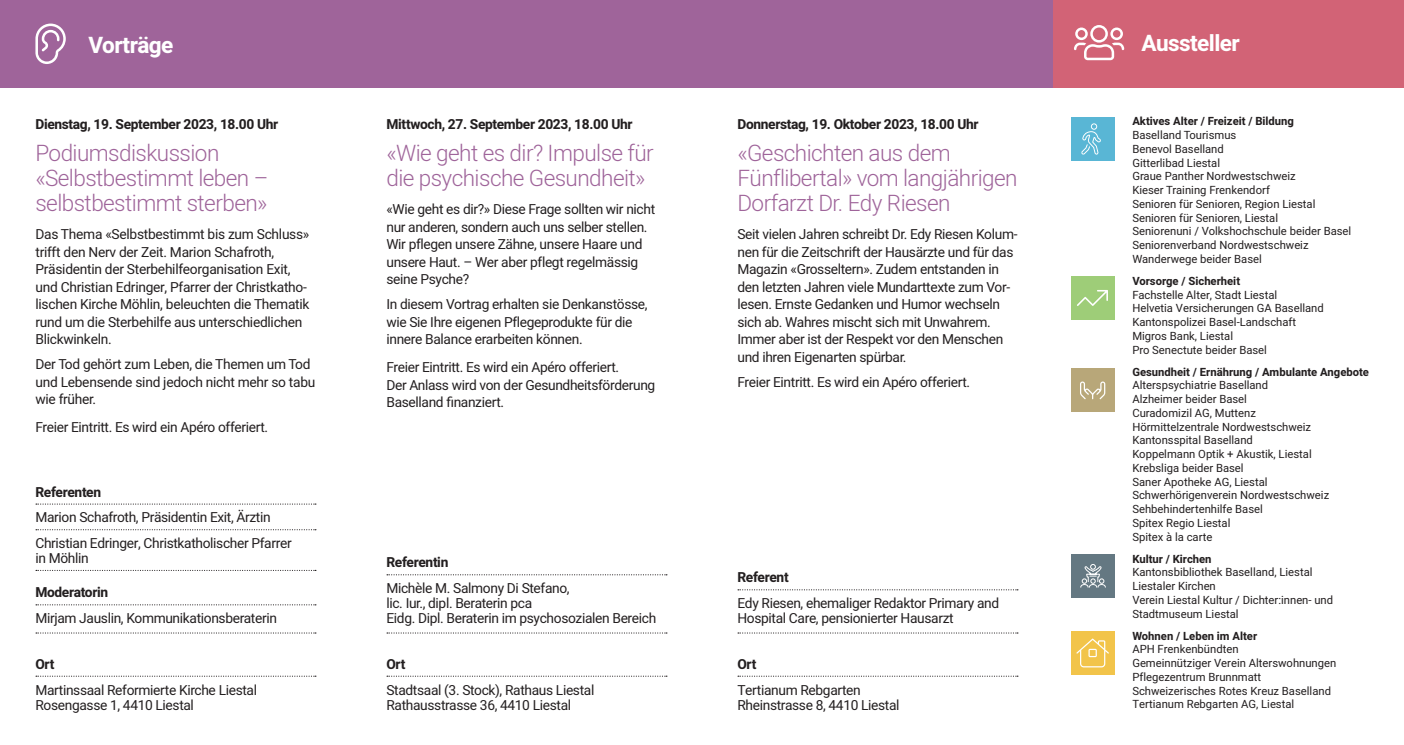
<style>
.page{position:relative;width:1404px;height:745px;background:#fff}
.page>*{position:absolute;margin:0;border:0;box-sizing:border-box;transform-origin:0 0}
.t1{font:300 22.5px/25px "Heebo";letter-spacing:-.025em;color:#9f649a}
.t2{font:700 22.5px "Heebo";letter-spacing:-.025em;color:#fff}
.t3{font:13.75px/17.5px "Heebo";letter-spacing:-.025em;color:#231f20}
.t4{font:700 13.75px "Heebo";letter-spacing:-.025em;color:#231f20}
.t5{font:11.25px/13.8px "Heebo";color:#231f20}
.t6{font:700 11.25px "Heebo";color:#231f20}
</style>
<div class="page">
<div style="left:1052px;top:0;width:351px;height:88px;background:#d26376"></div>
<div style="left:1070px;top:117px;width:44px;height:44px;background:#59b6d5"></div>
<svg style="left:1081px;top:123px;width:19px;height:32px"></svg>
<div style="left:1070px;top:276px;width:44px;height:44px;background:#9ecd78"></div>
<svg style="left:1077px;top:290px;width:30px;height:16px"></svg>
<div style="left:1070px;top:554px;width:44px;height:44px;background:#647882"></div>
<svg style="left:1080px;top:564px;width:26px;height:24px"></svg>
<div style="left:1070px;top:631px;width:44px;height:44px;background:#f2c44a"></div>
<svg style="left:1076px;top:638px;width:32px;height:29px"></svg>
<div style="left:1070px;top:367px;width:44px;height:44px;background:#b8a779"></div>
<svg style="left:1080px;top:381px;width:25px;height:18px"></svg>
<div style="left:0;top:0;width:1052px;height:88px;background:#9f649a"></div>
<svg style="left:35px;top:24px;width:31px;height:40px"></svg>
<svg style="left:36px;top:503px;width:280px;height:1px"></svg>
<svg style="left:36px;top:529px;width:280px;height:1px"></svg>
<svg style="left:36px;top:569px;width:280px;height:1px"></svg>
<svg style="left:36px;top:604px;width:280px;height:1px"></svg>
<svg style="left:36px;top:632px;width:280px;height:1px"></svg>
<svg style="left:36px;top:675px;width:280px;height:1px"></svg>
<svg style="left:387px;top:574px;width:280px;height:1px"></svg>
<svg style="left:387px;top:632px;width:280px;height:1px"></svg>
<svg style="left:387px;top:675px;width:280px;height:1px"></svg>
<svg style="left:738px;top:589px;width:279px;height:1px"></svg>
<svg style="left:738px;top:632px;width:279px;height:1px"></svg>
<svg style="left:738px;top:675px;width:279px;height:1px"></svg>
<svg style="left:1074px;top:25px;width:50px;height:35px"></svg>
<h1 class="t2" style="left:89px;top:29px;width:86px">Vorträge</h1>
<p class="t4" style="left:35px;top:114px;width:244px">Dienstag, 19. September 2023, 18.00 Uhr</p>
<h1 class="t1" style="left:35px;top:140px;width:234px">Podiumsdiskussion «Selbstbestimmt leben – selbstbestimmt sterben»</h1>
<p class="t3" style="left:35px;top:225px;width:275px">Das Thema «Selbstbestimmt bis zum Schluss» trifft den Nerv der Zeit. Marion Schafroth, Präsidentin der Sterbehilfeorganisation Exit, und Christian Edringer, Pfarrer der Christkatho&shy;lischen Kirche Möhlin, beleuchten die Thematik rund um die Sterbehilfe aus unterschiedlichen Blickwinkeln.</p>
<p class="t3" style="left:35px;top:355px;width:281px">Der Tod gehört zum Leben, die Themen um Tod und Lebensende sind jedoch nicht mehr so tabu wie früher.</p>
<p class="t3" style="left:35px;top:418px;width:234px">Freier Eintritt. Es wird ein Apéro offeriert.</p>
<p class="t4" style="left:35px;top:482px;width:67px">Referenten</p>
<p class="t3" style="left:35px;top:504px;width:258px;line-height:25.6px">Marion Schafroth, Präsidentin Exit, Ärztin<br>Christian Edringer, Christkatholischer Pfarrer</p>
<p class="t3" style="left:35px;top:549px;width:55px">in Möhlin</p>
<p class="t4" style="left:35px;top:582px;width:74px">Moderatorin</p>
<p class="t3" style="left:35px;top:609px;width:243px">Mirjam Jauslin, Kommunikationsberaterin</p>
<p class="t4" style="left:35px;top:654px;width:20px">Ort</p>
<p class="t3" style="left:35px;top:681px;width:223px;line-height:15px">Martinssaal Reformierte Kirche Liestal<br>Rosengasse 1, 4410 Liestal</p>
<p class="t4" style="left:386px;top:114px;width:247px">Mittwoch, 27. September 2023, 18.00 Uhr</p>
<h1 class="t1" style="left:386px;top:140px;width:269px">«Wie geht es dir? Impulse für die psychische Gesundheit»</h1>
<p class="t3" style="left:386px;top:200px;width:270px">«Wie geht es dir?» Diese Frage sollten wir nicht nur anderen, sondern auch uns selber stellen.<br>Wir pflegen unsere Zähne, unsere Haare und unsere Haut. – Wer aber pflegt regelmässig seine Psyche?</p>
<p class="t3" style="left:386px;top:295px;width:262px">In diesem Vortrag erhalten sie Denkanstösse, wie Sie Ihre eigenen Pflegeprodukte für die innere Balance erarbeiten können.</p>
<p class="t3" style="left:386px;top:358px;width:270px">Freier Eintritt. Es wird ein Apéro offeriert.<br>Der Anlass wird von der Gesundheitsförderung<br>Baselland finanziert.</p>
<p class="t4" style="left:386px;top:552px;width:63px">Referentin</p>
<p class="t3" style="left:386px;top:580px;width:271px;line-height:15px">Michèle M. Salmony Di Stefano,<br>lic. Iur., dipl. Beraterin pca<br>Eidg. Dipl. Beraterin im psychosozialen Bereich</p>
<p class="t4" style="left:386px;top:654px;width:20px">Ort</p>
<p class="t3" style="left:386px;top:681px;width:209px;line-height:15px">Stadtsaal (3. Stock), Rathaus Liestal<br>Rathausstrasse 36, 4410 Liestal</p>
<p class="t4" style="left:737px;top:114px;width:242px">Donnerstag, 19. Oktober 2023, 18.00 Uhr</p>
<h1 class="t1" style="left:737px;top:140px;width:281px">«Geschichten aus dem<br>Fünflibertal» vom langjährigen<br>Dorfarzt Dr. Edy Riesen</h1>
<p class="t3" style="left:737px;top:225px;width:281px">Seit vielen Jahren schreibt Dr. Edy Riesen Kolum&shy;nen für die Zeitschrift der Hausärzte und für das Magazin «Grosseltern». Zudem entstanden in den letzten Jahren viele Mundarttexte zum Vor&shy;lesen. Ernste Gedanken und Humor wechseln sich ab. Wahres mischt sich mit Unwahrem.<br>Immer aber ist der Respekt vor den Menschen und ihren Eigenarten spürbar.</p>
<p class="t3" style="left:737px;top:373px;width:234px">Freier Eintritt. Es wird ein Apéro offeriert.</p>
<p class="t4" style="left:737px;top:567px;width:53px">Referent</p>
<p class="t3" style="left:737px;top:595px;width:263px;line-height:15px">Edy Riesen, ehemaliger Redaktor Primary and<br>Hospital Care, pensionierter Hausarzt</p>
<p class="t4" style="left:737px;top:654px;width:20px">Ort</p>
<p class="t3" style="left:737px;top:681px;width:164px;line-height:15px">Tertianum Rebgarten<br>Rheinstrasse 8, 4410 Liestal</p>
<h1 class="t2" style="left:1141px;top:28px;width:100px">Aussteller</h1>
<p class="t6" style="left:1132px;top:113px;width:163px">Aktives Alter / Freizeit / Bildung</p>
<p class="t5" style="left:1132px;top:128px;width:220px">Baselland Tourismus<br>Benevol Baselland<br>Gitterlibad Liestal<br>Graue Panther Nordwestschweiz<br>Kieser Training Frenkendorf<br>Senioren für Senioren, Region Liestal<br>Senioren für Senioren, Liestal<br>Seniorenuni / Volkshochschule beider Basel<br>Seniorenverband Nordwestschweiz<br>Wanderwege beider Basel</p>
<p class="t6" style="left:1132px;top:273px;width:109px">Vorsorge / Sicherheit</p>
<p class="t5" style="left:1132px;top:287px;width:193px">Fachstelle Alter, Stadt Liestal<br>Helvetia Versicherungen GA Baselland<br>Kantonspolizei Basel-Landschaft<br>Migros Bank, Liestal<br>Pro Senectute beider Basel</p>
<p class="t6" style="left:1132px;top:363px;width:238px">Gesundheit / Ernährung / Ambulante Angebote</p>
<p class="t5" style="left:1132px;top:378px;width:198px">Alterspsychiatrie Baselland<br>Alzheimer beider Basel<br>Curadomizil AG, Muttenz<br>Hörmittelzentrale Nordwestschweiz<br>Kantonsspital Baselland<br>Koppelmann Optik + Akustik, Liestal<br>Krebsliga beider Basel<br>Saner Apotheke AG, Liestal<br>Schwerhörigenverein Nordwestschweiz<br>Sehbehindertenhilfe Basel<br>Spitex Regio Liestal<br>Spitex à la carte</p>
<p class="t6" style="left:1132px;top:550px;width:81px">Kultur / Kirchen</p>
<p class="t5" style="left:1132px;top:565px;width:202px">Kantonsbibliothek Baselland, Liestal<br>Liestaler Kirchen<br>Verein Liestal Kultur / Dichter:innen- und<br>Stadtmuseum Liestal</p>
<p class="t6" style="left:1132px;top:627px;width:126px">Wohnen / Leben im Alter</p>
<p class="t5" style="left:1132px;top:642px;width:205px">APH Frenkenbündten<br>Gemeinnütziger Verein Alterswohnungen<br>Pflegezentrum Brunnmatt<br>Schweizerisches Rotes Kreuz Baselland<br>Tertianum Rebgarten AG, Liestal</p>
</div>
